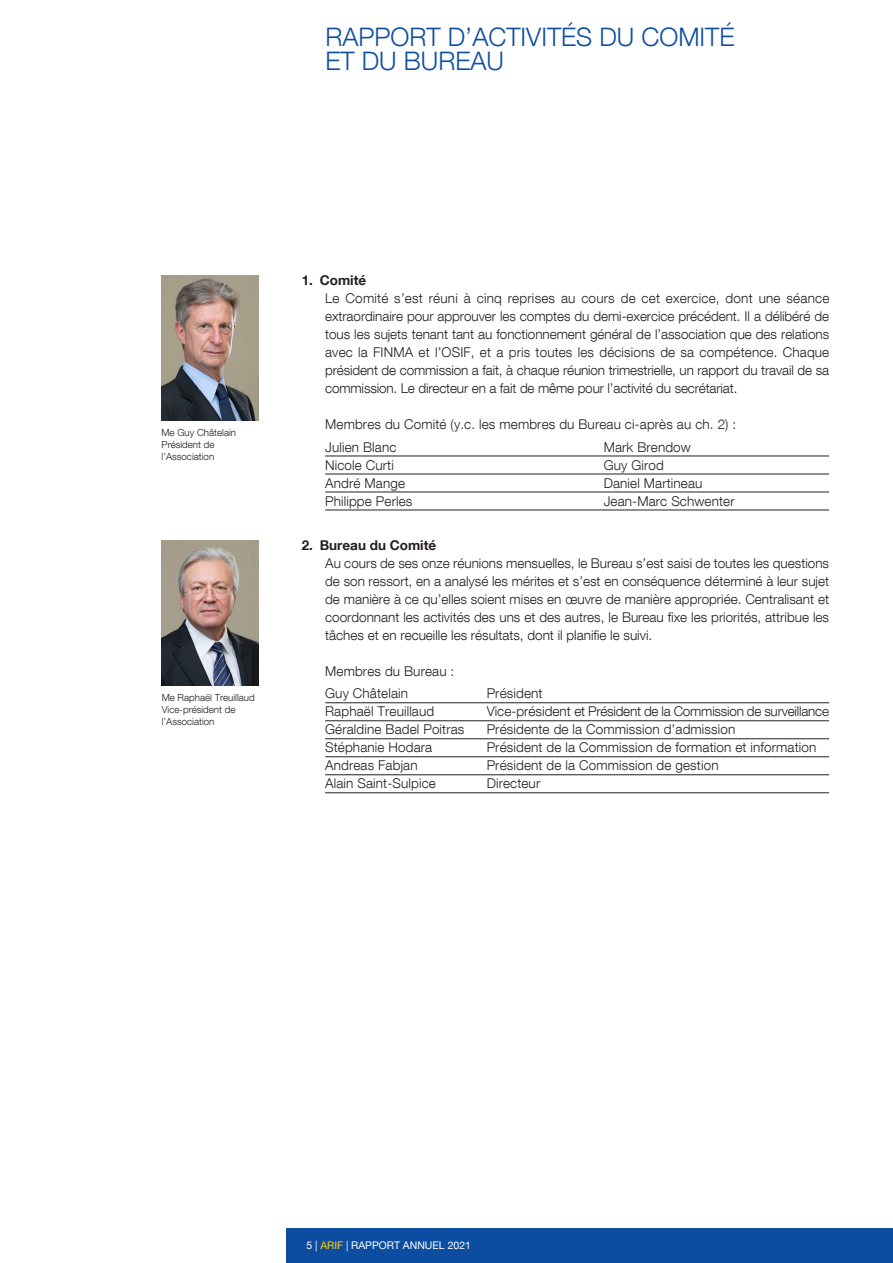
<style>
.page{position:relative;width:893px;height:1263px;background:#fff}
.page>*{position:absolute;margin:0;border:0;box-sizing:border-box;transform-origin:0 0}
._01_titre{font:300 25.5px/24px "Helvetica Neue LT Com";color:#0d4da1}
._04_txt{font:300 13.5px/18px "Helvetica Neue LT Com";letter-spacing:.01em;color:#231f20;text-align:justify}
._04_txt-2{font:300 13.5px "Helvetica Neue LT Com";letter-spacing:-.015em;color:#231f20}
._02_ss-titre{font:700 13.5px "Helvetica Neue LT Com";color:#231f20}
.t1{font:10.5px "Helvetica Neue LT Com";color:#fff}
.table_matieres{font:300 9.75px/12px "Helvetica Neue LT Com";color:#231f20}
.s1{color:#fed304}
</style>
<div class="page">
<div style="left:287px;top:1229px;width:606px;height:34px;background:#0d4da1"></div>
<hr style="left:325px;top:456px;width:504px;height:1px;background:#231f20">
<hr style="left:325px;top:474px;width:504px;height:1px;background:#231f20">
<hr style="left:325px;top:492px;width:504px;height:1px;background:#231f20">
<hr style="left:325px;top:510px;width:504px;height:1px;background:#231f20">
<hr style="left:325px;top:702px;width:504px;height:1px;background:#231f20">
<hr style="left:325px;top:720px;width:504px;height:1px;background:#231f20">
<hr style="left:325px;top:738px;width:504px;height:1px;background:#231f20">
<hr style="left:325px;top:756px;width:504px;height:1px;background:#231f20">
<hr style="left:325px;top:774px;width:504px;height:1px;background:#231f20">
<hr style="left:325px;top:792px;width:504px;height:1px;background:#231f20">
<img style="left:162px;top:541px;width:96px;height:145px">
<img style="left:162px;top:275px;width:96px;height:145px">
<p class="_01_titre" style="left:325px;top:24px;width:411px">RAPPORT D’ACTIVITÉS DU COMITÉ<br>ET DU BUREAU</p>
<p class="table_matieres" style="left:162px;top:426px;width:76px">Me Guy Châtelain<br>Président de l’Association</p>
<p class="table_matieres" style="left:162px;top:692px;width:95px">Me Raphaël Treuillaud</p>
<p class="table_matieres" style="left:162px;top:704px;width:75px">Vice-président de l’Association</p>
<p class="_02_ss-titre" style="left:302px;top:272px;width:66px">1. Comité</p>
<p class="_04_txt" style="left:325px;top:289px;width:506px">Le Comité s’est réuni à cinq reprises au cours de cet exercice, dont une séance extraordinaire pour approuver les comptes du demi-exercice précédent. Il a délibéré de tous les sujets tenant tant au fonctionnement général de l’association que des relations avec la FINMA et l’OSIF, et a pris toutes les décisions de sa compétence. Chaque président de commission a fait, à chaque réunion trimestrielle, un rapport du travail de sa commission. Le directeur en a fait de même pour l’activité du secrétariat.</p>
<p class="_04_txt" style="left:325px;top:415px;width:413px">Membres du Comité (y.c. les membres du Bureau ci-après au ch. 2) :</p>
<p class="_04_txt" style="left:325px;top:437px;width:73px">Julien Blanc</p>
<p class="_04_txt" style="left:604px;top:437px;width:89px">Mark Brendow</p>
<p class="_04_txt" style="left:325px;top:455px;width:70px">Nicole Curti</p>
<p class="_04_txt" style="left:604px;top:455px;width:62px">Guy Girod</p>
<p class="_04_txt" style="left:325px;top:473px;width:81px">André Mange</p>
<p class="_04_txt" style="left:604px;top:473px;width:100px">Daniel Martineau</p>
<p class="_04_txt" style="left:325px;top:491px;width:89px">Philippe Perles</p>
<p class="_04_txt" style="left:604px;top:491px;width:132px">Jean-Marc Schwenter</p>
<p class="_02_ss-titre" style="left:302px;top:537px;width:136px">2. Bureau du Comité</p>
<p class="_04_txt" style="left:325px;top:554px;width:505px">Au cours de ses onze réunions mensuelles, le Bureau s’est saisi de toutes les questions de son ressort, en a analysé les mérites et s’est en conséquence déterminé à leur sujet de manière à ce qu’elles soient mises en œuvre de manière appropriée. Centralisant et coordonnant les activités des uns et des autres, le Bureau fixe les priorités, attribue les tâches et en recueille les résultats, dont il planifie le suivi.</p>
<p class="_04_txt" style="left:325px;top:662px;width:131px">Membres du Bureau :</p>
<p class="_04_txt" style="left:325px;top:684px;width:84px">Guy Châtelain</p>
<p class="_04_txt" style="left:487px;top:684px;width:57px">Président</p>
<p class="_04_txt" style="left:325px;top:702px;width:111px">Raphaël Treuillaud</p>
<p class="_04_txt-2" style="left:487px;top:703px;width:344px">Vice-président et Président de la Commission de surveillance</p>
<p class="_04_txt" style="left:325px;top:720px;width:141px">Géraldine Badel Poitras</p>
<p class="_04_txt" style="left:487px;top:720px;width:250px">Présidente de la Commission d’admission</p>
<p class="_04_txt" style="left:325px;top:738px;width:109px">Stéphanie Hodara</p>
<p class="_04_txt" style="left:487px;top:738px;width:331px">Président de la Commission de formation et information</p>
<p class="_04_txt" style="left:325px;top:756px;width:94px">Andreas Fabjan</p>
<p class="_04_txt" style="left:487px;top:756px;width:233px">Président de la Commission de gestion</p>
<p class="_04_txt" style="left:325px;top:774px;width:112px">Alain Saint-Sulpice</p>
<p class="_04_txt" style="left:487px;top:774px;width:55px">Directeur</p>
<p class="t1" style="left:306px;top:1239px;width:166px">5 | <span class="s1">ARIF</span> | RAPPORT ANNUEL 2021</p>
</div>
